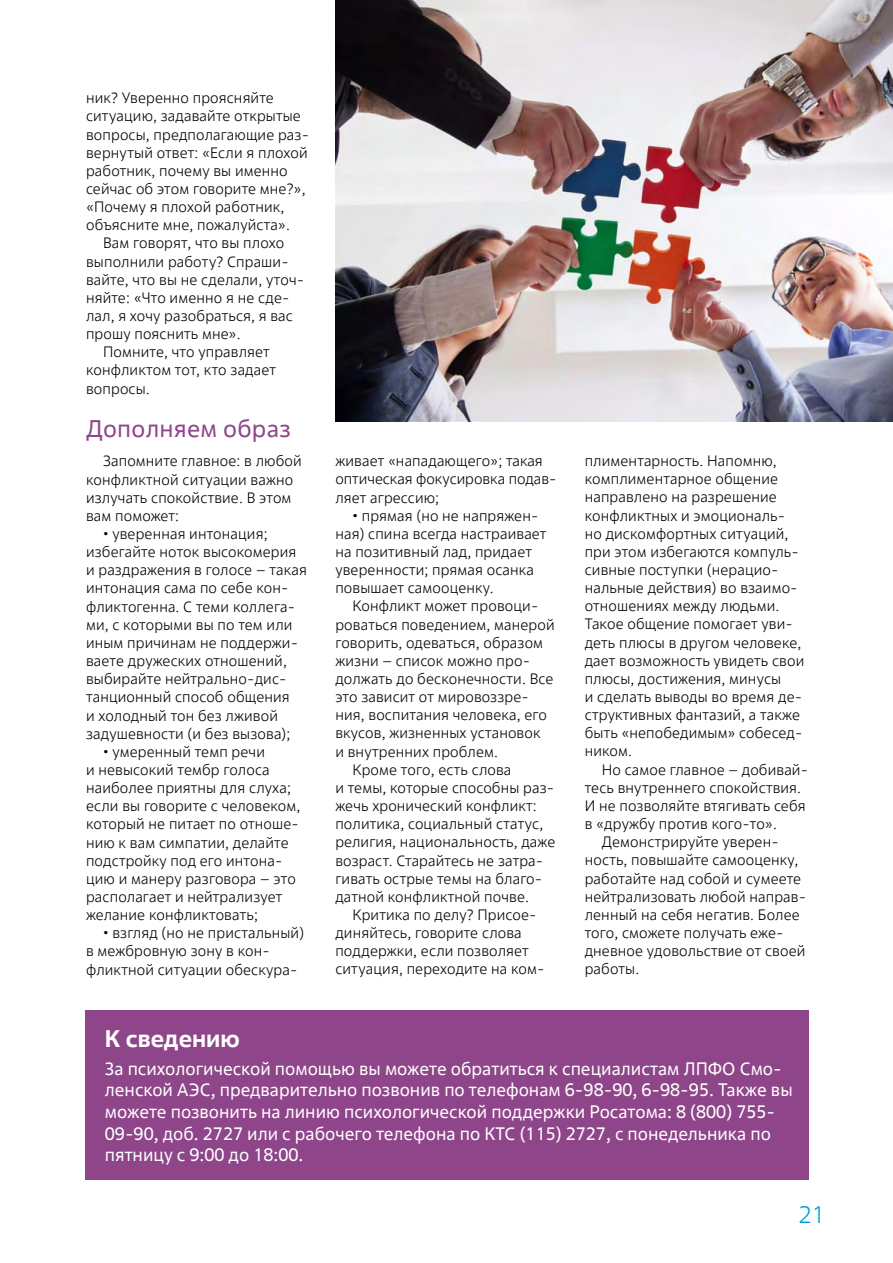
<style>
.page{position:relative;width:893px;height:1263px;background:#fff}
.page>*{position:absolute;margin:0;border:0;box-sizing:border-box;transform-origin:0 0}
.t1{font:24px "Rosatom";letter-spacing:.01em;color:#8e4589}
.t2{font:700 24px "Rosatom";color:#fff}
.t3{font:300 24px "Rosatom";color:#009fdf}
.t4{font:18px/21.6px "Rosatom";color:#fff}
.t5{font:300 15px/18.1px "Rosatom";letter-spacing:.01em;color:#000}
</style>
<div class="page">
<div style="left:85px;top:1010px;width:724px;height:169px;background:#8e4589"></div>
<img style="left:335px;top:0;width:558px;height:421px">
<p class="t5" style="left:86px;top:89px;width:189px">ник? Уверенно проясняйте</p>
<p class="t5" style="left:86px;top:107px;width:216px">ситуацию, задавайте открытые</p>
<p class="t5" style="left:86px;top:125px;width:225px">вопросы, предполагающие раз-</p>
<p class="t5" style="left:86px;top:144px;width:223px">вернутый ответ: «Если я плохой</p>
<p class="t5" style="left:86px;top:162px;width:203px">работник, почему вы именно</p>
<p class="t5" style="left:86px;top:180px;width:221px">сейчас об этом говорите мне?»,</p>
<p class="t5" style="left:86px;top:198px;width:200px">«Почему я плохой работник,</p>
<p class="t5" style="left:86px;top:216px;width:205px">объясните мне, пожалуйста».</p>
<p class="t5" style="left:103px;top:234px;width:183px">Вам говорят, что вы плохо</p>
<p class="t5" style="left:86px;top:252px;width:204px">выполнили работу? Спраши-</p>
<p class="t5" style="left:86px;top:271px;width:220px">вайте, что вы не сделали, уточ-</p>
<p class="t5" style="left:86px;top:289px;width:205px">няйте: «Что именно я не сде-</p>
<p class="t5" style="left:86px;top:307px;width:208px">лал, я хочу разобраться, я вас</p>
<p class="t5" style="left:86px;top:325px;width:156px">прошу пояснить мне».</p>
<p class="t5" style="left:103px;top:343px;width:168px">Помните, что управляет</p>
<p class="t5" style="left:86px;top:361px;width:191px">конфликтом тот, кто задает</p>
<p class="t5" style="left:86px;top:380px;width:65px">вопросы.</p>
<h1 class="t1" style="left:86px;top:414px;width:206px">Дополняем образ</h1>
<p class="t5" style="left:86px;top:452px;width:217px;text-indent:17px">Запомните главное: в любой конфликтной ситуации важно излучать спокойствие. В этом вам поможет:</p>
<p class="t5" style="left:86px;top:525px;width:222px;text-indent:17px">• уверенная интонация; избегайте ноток высокомерия и раздражения в голосе – такая интонация сама по себе кон&shy;фликтогенна. С теми коллега&shy;ми, с которыми вы по тем или иным причинам не поддержи&shy;ваете дружеских отношений, выбирайте нейтрально-дис&shy;танционный способ общения<br>и холодный тон без лживой задушевности (и без вызова);</p>
<p class="t5" style="left:86px;top:743px;width:216px;text-indent:17px">• умеренный темп речи<br>и невысокий тембр голоса наиболее приятны для слуха; если вы говорите с человеком, который не питает по отноше&shy;нию к вам симпатии, делайте подстройку под его интона&shy;цию и манеру разговора – это располагает и нейтрализует желание конфликтовать;</p>
<p class="t5" style="left:86px;top:924px;width:220px;text-indent:17px">• взгляд (но не пристальный) в межбровную зону в кон&shy;фликтной ситуации обескура-</p>
<p class="t5" style="left:335px;top:452px;width:223px">живает «нападающего»; такая оптическая фокусировка подав&shy;ляет агрессию;</p>
<p class="t5" style="left:335px;top:507px;width:213px;text-indent:17px">• прямая (но не напряжен&shy;ная) спина всегда настраивает на позитивный лад, придает уверенности; прямая осанка повышает самооценку.</p>
<p class="t5" style="left:352px;top:597px;width:187px">Конфликт может провоци-</p>
<p class="t5" style="left:335px;top:615px;width:221px">роваться поведением, манерой</p>
<p class="t5" style="left:335px;top:634px;width:209px">говорить, одеваться, образом</p>
<p class="t5" style="left:335px;top:652px;width:196px">жизни – список можно про-</p>
<p class="t5" style="left:335px;top:670px;width:220px">должать до бесконечности. Все</p>
<p class="t5" style="left:335px;top:688px;width:195px">это зависит от мировоззре-</p>
<p class="t5" style="left:335px;top:706px;width:213px">ния, воспитания человека, его</p>
<p class="t5" style="left:335px;top:724px;width:207px">вкусов, жизненных установок</p>
<p class="t5" style="left:335px;top:742px;width:164px">и внутренних проблем.</p>
<p class="t5" style="left:352px;top:761px;width:161px">Кроме того, есть слова</p>
<p class="t5" style="left:335px;top:779px;width:220px">и темы, которые способны раз-</p>
<p class="t5" style="left:335px;top:797px;width:203px">жечь хронический конфликт:</p>
<p class="t5" style="left:335px;top:815px;width:209px">политика, социальный статус,</p>
<p class="t5" style="left:335px;top:833px;width:221px">религия, национальность, даже</p>
<p class="t5" style="left:335px;top:851px;width:209px">возраст. Старайтесь не затра-</p>
<p class="t5" style="left:335px;top:870px;width:208px">гивать острые темы на благо-</p>
<p class="t5" style="left:335px;top:888px;width:195px">датной конфликтной почве.</p>
<p class="t5" style="left:352px;top:906px;width:186px">Критика по делу? Присое-</p>
<p class="t5" style="left:335px;top:924px;width:188px">диняйтесь, говорите слова</p>
<p class="t5" style="left:335px;top:942px;width:195px">поддержки, если позволяет</p>
<p class="t5" style="left:335px;top:960px;width:211px">ситуация, переходите на ком-</p>
<p class="t5" style="left:585px;top:452px;width:221px">плиментарность. Напомню, комплиментарное общение направлено на разрешение конфликтных и эмоциональ&shy;но дискомфортных ситуаций, при этом избегаются компуль&shy;сивные поступки (нерацио&shy;нальные действия) во взаимо&shy;отношениях между людьми.<br>Такое общение помогает уви&shy;деть плюсы в другом человеке, дает возможность увидеть свои плюсы, достижения, минусы<br>и сделать выводы во время де&shy;структивных фантазий, а также быть «непобедимым» собесед&shy;ником.</p>
<p class="t5" style="left:602px;top:760px;width:208px">Но самое главное – добивай-</p>
<p class="t5" style="left:585px;top:779px;width:218px">тесь внутреннего спокойствия.</p>
<p class="t5" style="left:585px;top:797px;width:222px">И не позволяйте втягивать себя</p>
<p class="t5" style="left:585px;top:815px;width:194px">в «дружбу против кого-то».</p>
<p class="t5" style="left:602px;top:833px;width:179px">Демонстрируйте уверен-</p>
<p class="t5" style="left:585px;top:851px;width:215px">ность, повышайте самооценку,</p>
<p class="t5" style="left:585px;top:869px;width:218px">работайте над собой и сумеете</p>
<p class="t5" style="left:585px;top:887px;width:223px">нейтрализовать любой направ-</p>
<p class="t5" style="left:585px;top:906px;width:216px">ленный на себя негатив. Более</p>
<p class="t5" style="left:585px;top:924px;width:200px">того, сможете получать еже-</p>
<p class="t5" style="left:585px;top:942px;width:222px">дневное удовольствие от своей</p>
<p class="t5" style="left:585px;top:960px;width:56px">работы.</p>
<h1 class="t2" style="left:105px;top:1023px;width:136px">К сведению</h1>
<p class="t4" style="left:105px;top:1057px;width:689px">За психологической помощью вы можете обратиться к специалистам ЛПФО Смо&shy;ленской АЭС, предварительно позвонив по телефонам 6-98-90, 6-98-95. Также вы можете позвонить на линию психологической поддержки Росатома: 8 (800) 755- 09-90, доб. 2727 или с рабочего телефона по КТС (115) 2727, с понедельника по пятницу с 9:00 до 18:00.</p>
<h1 class="t3" style="left:798px;top:1199px;width:28px">21</h1>
</div>
